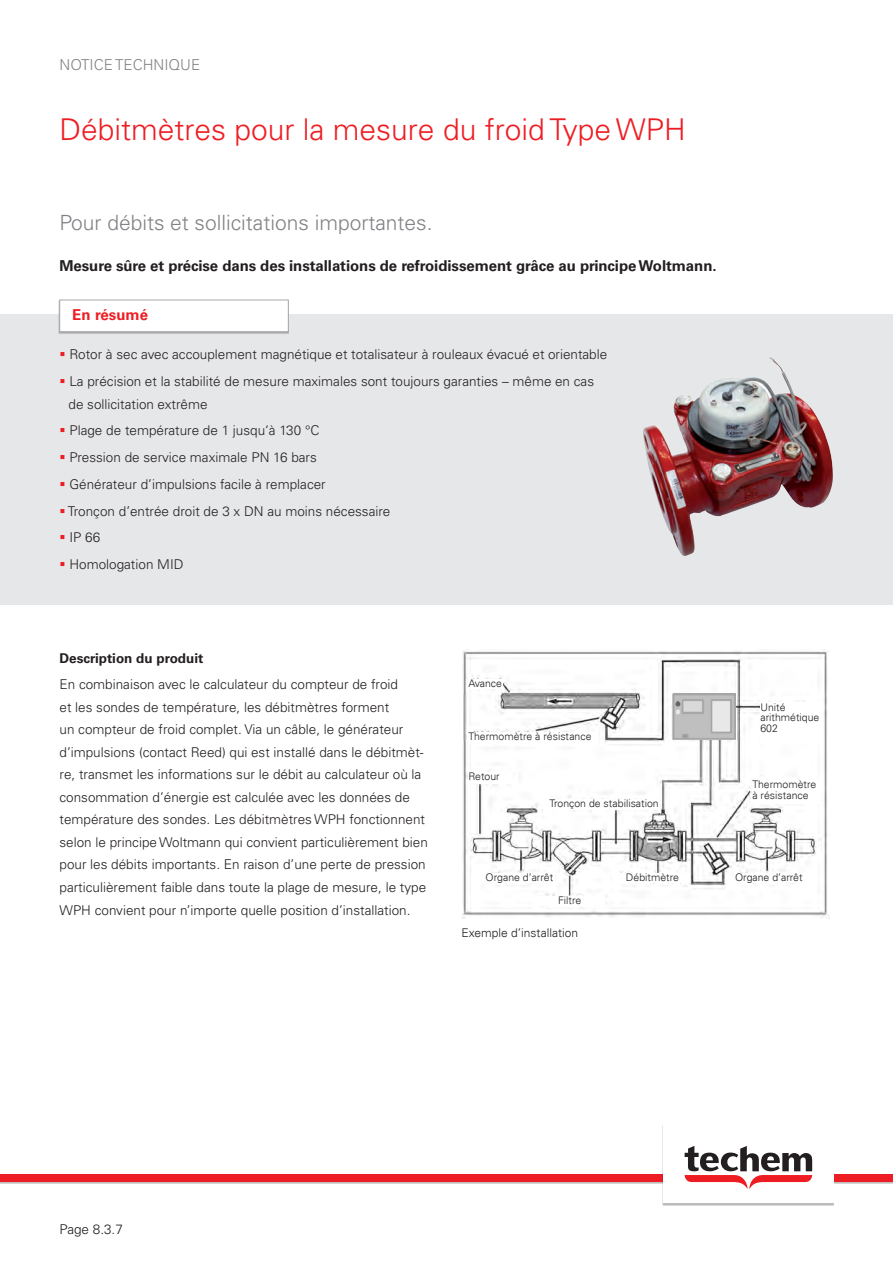
<style>
.page{position:relative;width:893px;height:1263px;background:#fff}
.page>*{position:absolute;margin:0;border:0;box-sizing:border-box;transform-origin:0 0}
.t1{font:300 30px "Univers LT Pro 45";color:#ee1d23}
.t2{font:300 21px "Univers LT Pro 45";color:#808285}
.t3{font:700 15px "Univers LT Pro 65";letter-spacing:-.005em;color:#231f20}
.t4{font:300 15px "Univers LT Pro 45";color:#808285}
.t5{font:700 15px "Univers LT Pro 65";color:#ee1d23}
.t6{font:300 13.5px/22.5px "Univers LT Pro 45";color:#231f20}
.t7{font:700 13.5px "Univers LT Std";color:#231f20}
.t8{font:300 13.5px "Univers LT";color:#231f20}
.t9{font:300 12px "Univers 45";color:#231f20}
.t10{font:300 10.5px "Univers 45";color:#231f20}
.s1{color:#ee1d23}
</style>
<div class="page">
<div style="left:0;top:1175px;width:893px;height:9px;background:#bfbdbe"></div>
<div style="left:0;top:1175px;width:893px;height:7px;background:#ee1d23"></div>
<div style="left:662px;top:1125px;width:172px;height:80px;background:#bdbcbc"></div>
<div style="left:663px;top:1124px;width:170px;height:79px;background:#fff"></div>
<svg style="left:685px;top:1146px;width:127px;height:43px"></svg>
<img style="left:462px;top:649px;width:368px;height:270px">
<div style="left:468px;top:679px;width:35px;height:10px;background:#fff"></div>
<div style="left:760px;top:703px;width:63px;height:41px;background:#fff"></div>
<div style="left:468px;top:732px;width:125px;height:12px;background:#fff"></div>
<div style="left:468px;top:772px;width:44px;height:12px;background:#fff"></div>
<div style="left:752px;top:780px;width:69px;height:24px;background:#fff"></div>
<div style="left:735px;top:873px;width:70px;height:10px;background:#fff"></div>
<div style="left:486px;top:873px;width:69px;height:10px;background:#fff"></div>
<div style="left:535px;top:896px;width:70px;height:10px;background:#fff"></div>
<div style="left:615px;top:873px;width:75px;height:10px;background:#fff"></div>
<div style="left:549px;top:799px;width:111px;height:11px;background:#fff"></div>
<img style="left:673px;top:694px;width:62px;height:45px">
<div style="left:0;top:315px;width:893px;height:290px;background:#e6e7e9"></div>
<img style="left:643px;top:357px;width:190px;height:199px">
<div style="left:59px;top:300px;width:230px;height:34px;background:#aaaaad"></div>
<div style="left:60px;top:300px;width:228px;height:32px;background:#fff;border:1px solid #a8a9ad"></div>
<p class="t4" style="left:60px;top:56px;width:142px">NOTICE TECHNIQUE</p>
<p class="t1" style="left:60px;top:111px;width:628px">Débitmètres pour la mesure du froid Type WPH</p>
<p class="t2" style="left:60px;top:210px;width:375px">Pour débits et sollicitations importantes.</p>
<p class="t3" style="left:60px;top:257px;width:659px">Mesure sûre et précise dans des installations de refroidissement grâce au principe Woltmann.</p>
<p class="t5" style="left:72px;top:306px;width:77px">En résumé</p>
<p class="t6" style="left:60px;top:343px;width:549px"><span class="s1">▪</span> Rotor à sec avec accouplement magnétique et totalisateur à rouleaux évacué et orientable</p>
<p class="t6" style="left:69px;top:370px;width:527px;text-indent:-9px"><span class="s1">▪</span> La précision et la stabilité de mesure maximales sont toujours garanties – même en cas de sollicitation extrême</p>
<p class="t6" style="left:60px;top:419px;width:261px"><span class="s1">▪</span> Plage de température de 1 jusqu‘à 130 °C</p>
<p class="t6" style="left:60px;top:446px;width:259px"><span class="s1">▪</span> Pression de service maximale PN 16 bars</p>
<p class="t6" style="left:60px;top:473px;width:268px"><span class="s1">▪</span> Générateur d’impulsions facile à remplacer</p>
<p class="t6" style="left:60px;top:500px;width:332px"><span class="s1">▪</span> Tronçon d’entrée droit de 3 x DN au moins nécessaire</p>
<p class="t6" style="left:60px;top:526px;width:42px"><span class="s1">▪</span> IP 66</p>
<p class="t6" style="left:60px;top:553px;width:125px"><span class="s1">▪</span> Homologation MID</p>
<p class="t7" style="left:60px;top:650px;width:145px">Description du produit</p>
<p class="t6" style="left:60px;top:673px;width:370px">En combinaison avec le calculateur du compteur de froid<br>et les sondes de température, les débitmètres forment<br>un compteur de froid complet. Via un câble, le générateur d’impulsions (contact Reed) qui est installé dans le débitmèt&shy;re, transmet les informations sur le débit au calculateur où la consommation d’énergie est calculée avec les données de température des sondes. Les débitmètres WPH fonctionnent selon le principe Woltmann qui convient particulièrement bien pour les débits importants. En raison d’une perte de pression particulièrement faible dans toute la plage de mesure, le type WPH convient pour n’importe quelle position d’installation.</p>
<p class="t10" style="left:468px;top:677px;width:35px">Avance</p>
<p class="t10" style="left:468px;top:730px;width:125px">Thermomètre à résistance</p>
<p class="t10" style="left:468px;top:770px;width:33px">Retour</p>
<p class="t10" style="left:549px;top:797px;width:111px">Tronçon de stabilisation</p>
<p class="t10" style="left:760px;top:700px;width:27px">Unité</p>
<p class="t10" style="left:760px;top:711px;width:60px">arithmétique</p>
<p class="t10" style="left:760px;top:721px;width:19px">602</p>
<p class="t10" style="left:752px;top:778px;width:65px">Thermomètre</p>
<p class="t10" style="left:752px;top:789px;width:58px">à résistance</p>
<p class="t10" style="left:486px;top:871px;width:69px">Organe d’arrêt</p>
<p class="t10" style="left:735px;top:871px;width:69px">Organe d’arrêt</p>
<p class="t10" style="left:558px;top:894px;width:25px">Filtre</p>
<p class="t10" style="left:626px;top:871px;width:55px">Débitmètre</p>
<p class="t9" style="left:461px;top:926px;width:118px">Exemple d’installation</p>
<p class="t8" style="left:60px;top:1221px;width:65px">Page 8.3.7</p>
</div>
